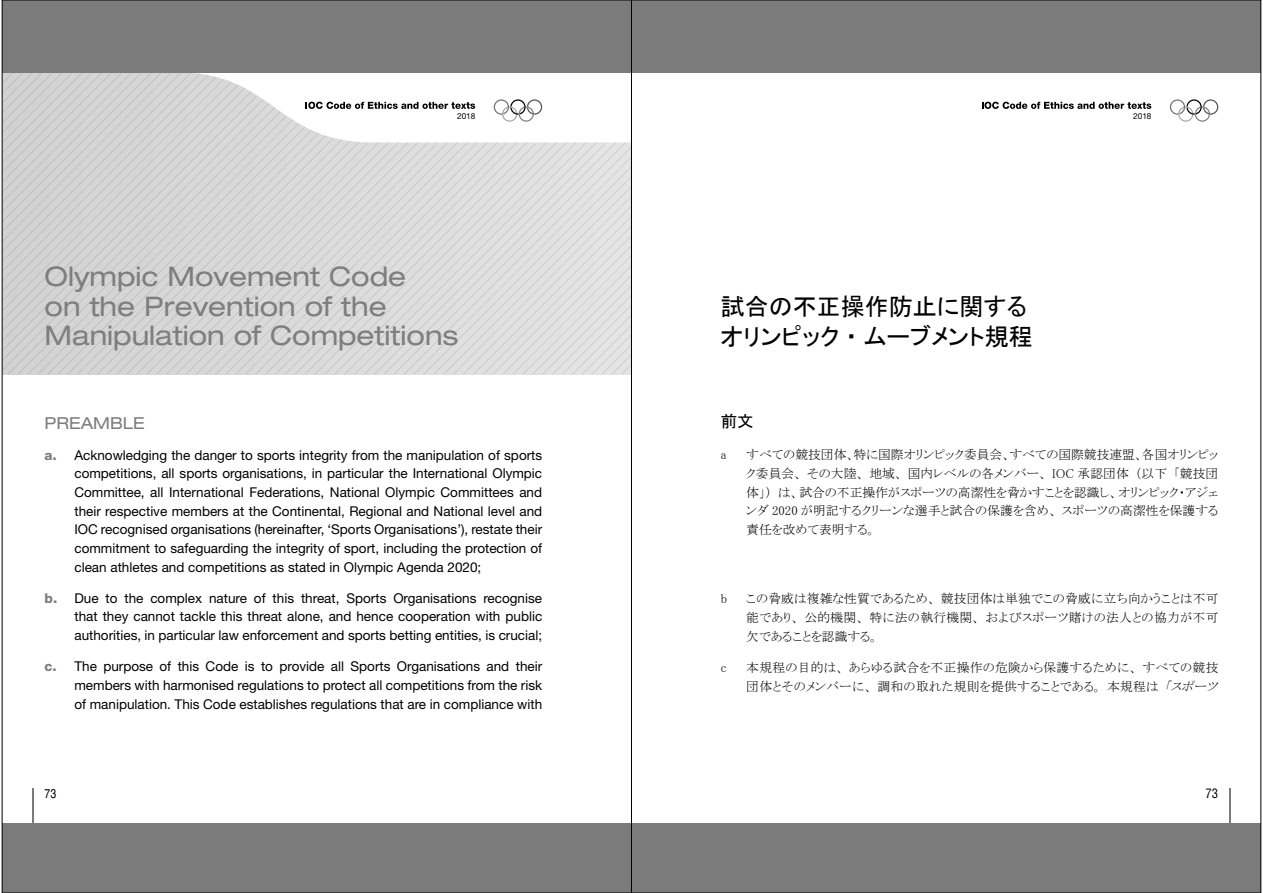
<style>
.page{position:relative;width:1263px;height:893px;background:#fff}
.page>*{position:absolute;margin:0;border:0;box-sizing:border-box;transform-origin:0 0}
.t1{font:expanded 27px/30px "Helvetica Neue LT Std";color:#7e7e7e}
.t2{font:24px/30px "MS P Gothic";color:#000}
.t3{font:expanded 16.5px "Helvetica Neue LT Std";color:#7e7e7e}
.t4{font:16.5px "MS P Gothic";color:#000}
.t5{font:13.5px/18.6px "Helvetica Neue LT Std";color:#000;text-align:justify}
.t6{font:12.75px/18.8px "MS P Mincho";letter-spacing:.02em;color:#000;text-align:justify}
.t7{font:condensed 12.75px "Helvetica";color:#000}
.t8{font:condensed 12.75px "Helvetica";color:#000}
.t9{font:8.25px "Helvetica Neue LT Std";color:#000}
.s1{font-weight:800;color:#7e7e7e}
.s2{font-style:italic}
</style>
<div class="page">
<div style="left:2px;top:0;width:629px;height:72px;background:#7b7b7b"></div>
<div style="left:2px;top:823px;width:629px;height:70px;background:#7b7b7b"></div>
<hr style="left:33px;top:789px;width:1px;height:34px;background:#7b7b7b">
<svg style="left:4px;top:72px;width:626px;height:302px;background:#dbdbdb"></svg>
<div style="left:631px;top:0;width:630px;height:72px;background:#7b7b7b"></div>
<hr style="left:1229px;top:789px;width:1px;height:34px;background:#7b7b7b">
<div style="left:631px;top:823px;width:630px;height:70px;background:#7b7b7b"></div>
<svg style="left:982px;top:102px;width:169px;height:7px"></svg>
<svg style="left:1170px;top:99px;width:48px;height:23px"></svg>
<p class="t9" style="left:457px;top:111px;width:20px">2018</p>
<h1 class="t1" style="left:45px;top:260px;width:415px">Olympic Movement Code<br>on the Prevention of the<br>Manipulation of Competitions</h1>
<p class="t3" style="left:45px;top:413px;width:102px">PREAMBLE</p>
<p class="t5" style="left:74px;top:446px;width:469px;text-indent:-30px"><span class="s1">a.</span> Acknowledging the danger to sports integrity from the manipulation of sports competitions, all sports organisations, in particular the International Olympic Committee, all International Federations, National Olympic Committees and their respective members at the Continental, Regional and National level and IOC recognised organisations (hereinafter, ‘Sports Organisations’), restate their commitment to safeguarding the integrity of sport, including the protection of clean athletes and competitions as stated in Olympic Agenda 2020;</p>
<p class="t5" style="left:74px;top:589px;width:469px;text-indent:-30px"><span class="s1">b.</span> Due to the complex nature of this threat, Sports Organisations recognise that they cannot tackle this threat alone, and hence cooperation with public authorities, in particular law enforcement and sports betting entities, is crucial;</p>
<p class="t5" style="left:74px;top:657px;width:469px;text-indent:-30px"><span class="s1">c.</span> The purpose of this Code is to provide all Sports Organisations and their members with harmonised regulations to protect all competitions from the risk of manipulation. This Code establishes regulations that are in compliance with</p>
<p class="t7" style="left:45px;top:786px;width:13px">73</p>
<h2 class="t2" style="left:721px;top:292px;width:313px">試合の不正操作防止に関するオリンピック・ムーブメント規程</h2>
<p class="t9" style="left:1133px;top:111px;width:20px">2018</p>
<p class="t4" style="left:721px;top:412px;width:34px">前文</p>
<p class="t6" style="left:721px;top:445px;width:7px">a</p>
<p class="t6" style="left:746px;top:445px;width:474px">すべての競技団体、特に国際オリンピック委員会、すべての国際競技連盟、各国オリンピック委員会、その大陸、地域、国内レベルの各メンバー、 IOC 承認団体（以下「競技団体」）は、試合の不正操作がスポーツの高潔性を脅かすことを認識し、オリンピック・アジェンダ 2020 が明記するクリーンな選手と試合の保護を含め、スポーツの高潔性を保護する責任を改めて表明する。</p>
<p class="t6" style="left:721px;top:589px;width:8px">b</p>
<p class="t6" style="left:746px;top:589px;width:474px">この脅威は複雑な性質であるため、競技団体は単独でこの脅威に立ち向かうことは不可能であり、公的機関、特に法の執行機関、およびスポーツ賭けの法人との協力が不可欠であることを認識する。</p>
<p class="t6" style="left:721px;top:658px;width:7px">c</p>
<p class="t6" style="left:746px;top:658px;width:476px">本規程の目的は、あらゆる試合を不正操作の危険から保護するために、すべての競技団体とそのメンバーに、調和の取れた規則を提供することである。本規程は<span class="s2">「スポーツ</span></p>
<p class="t8" style="left:1205px;top:785px;width:14px">73</p>
</div>
